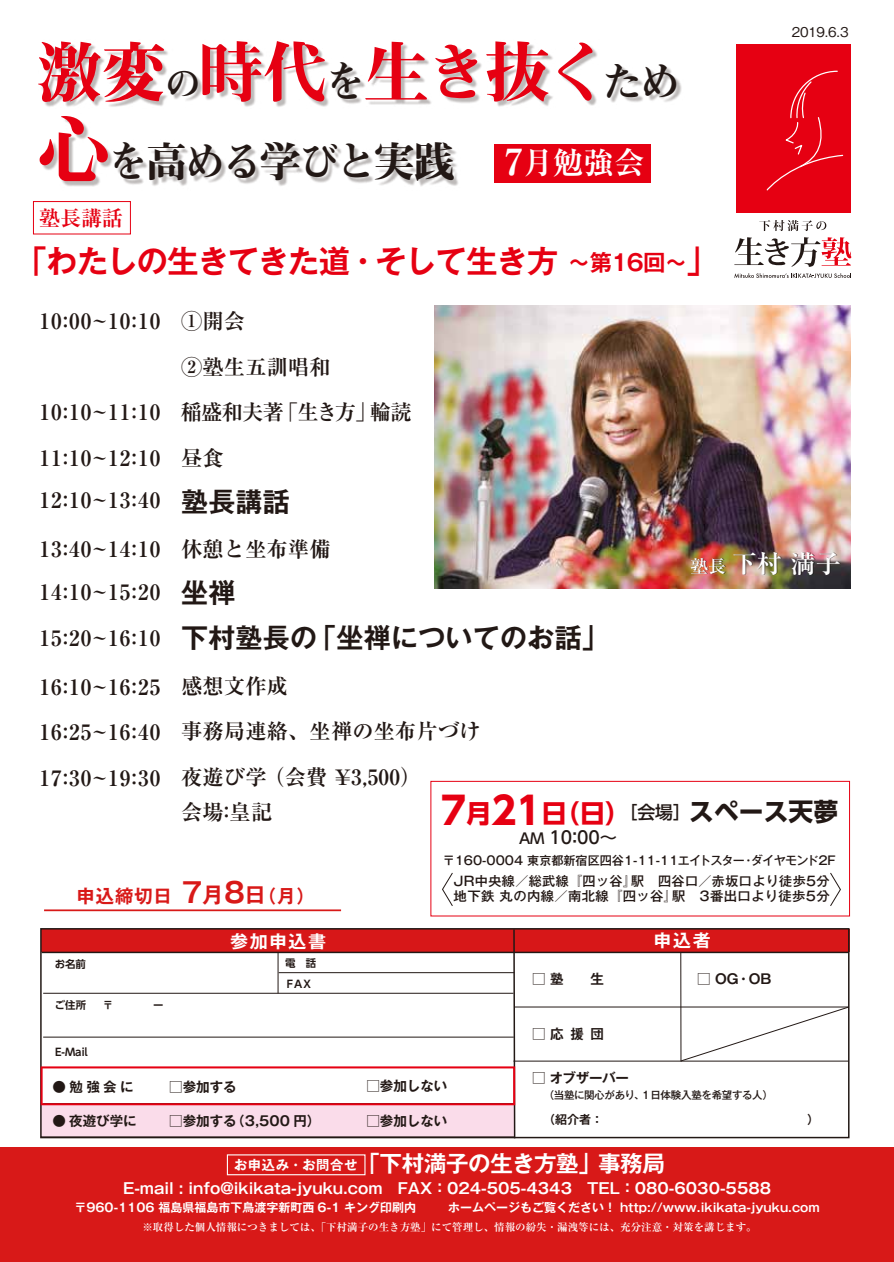
<style>
.page{position:relative;width:894px;height:1262px;background:#fff}
.page>*{position:absolute;margin:0;border:0;box-sizing:border-box;transform-origin:0 0}
.t1{font:66.45px "Midashi Min Pro MA31";letter-spacing:-.085em;color:#e60012}
.t2{font:41.7px "Midashi Min Pro MA31";letter-spacing:-.085em;color:#221815}
.t3{font:700 31.2px "Gothic MB101 Pr 6 N De";letter-spacing:-.03em;color:#e60012}
.t4{font:700 30.45px "Ryumin Pr 6 N";color:#fff}
.t5{font:700 27px/45.6px "Gothic MB101 Pr 6 N De";letter-spacing:.01em;color:#221815}
.t6{font:700 25.5px "UD Shin Go Pr 6 N";color:#e60012}
.t7{font:700 25.05px "Ryumin Pr 6 N";color:#fff}
.t8{font:700 24.75px "UD Shin Go Pr 6 N";color:#221815}
.t9{font:700 22.5px "Gothic MB101 Pr 6 N De";letter-spacing:-.015em;color:#fff}
.t10{font:700 21.15px/45.6px "Ryumin Pr 6 N";letter-spacing:.01em;color:#221815}
.t11{font:700 21.15px/45.6px "Ryumin Pr 6 N";letter-spacing:.05em;color:#221815}
.t12{font:700 21.15px "Ryumin Pr 6 N";color:#e60012}
.t13{font:700 18.45px "Gothic MB101 Pr 6 N De";letter-spacing:.05em;color:#d81918}
.t14{font:700 17.4px "Gothic MB101 Pr 6 N De";letter-spacing:.085em;color:#fff}
.t15{font:500 17.25px "UD Shin Go Pr 6 N";color:#221815}
.t16{font:700 15px "Gothic MB101 Pr 6 N De";color:#fff}
.t17{font:700 13.5px "Gothic MB101 Pr 6 N De";color:#221815}
.t18{font:500 13.5px "Gothic BBB Pr 6 N";color:#221815}
.t19{font:500 13.05px/14.7px "Gothic MB101 Pr 6 N";letter-spacing:.03em;color:#221714}
.t20{font:500 12.15px "Gothic MB101 Pr 6 N";color:#221714}
.t21{font:700 12px "Gothic MB101 Pr 6 N De";color:#fff}
.t22{font:700 10.5px "Ryumin Pr 6 N";color:#fff}
.t23{font:500 10.5px "Gothic MB101 Pr 6 N";letter-spacing:-.035em;color:#221815}
.t24{font:700 10.35px/20.4px "UD Shin Go Pr 6 N De";color:#221815}
.s1{font-size:36.45px;color:#221815}
.s2{font-size:41.7px;color:#221815}
.s3{font-size:73.8px;color:#e60012}
.s4{font-size:36px}
.s5{font-size:22.5px}
.s6{font-size:37.8px}
.s7{font-size:17.85px}
.s8{font-weight:500;font-size:17.85px}
.s9{font-size:14.55px}
.s10{font-size:27.6px}
.s11{font-size:21.45px}
.s12{font-size:13.35px}
</style>
<div class="page">
<img style="left:434px;top:305px;width:416px;height:283px">
<div style="left:494px;top:144px;width:156px;height:38px;background:#e60012"></div>
<img style="left:41px;top:43px;width:641px;height:64px">
<img style="left:42px;top:118px;width:416px;height:69px">
<div style="left:0;top:1147px;width:893px;height:115px;background:#d81918"></div>
<div style="left:227px;top:1154px;width:139px;height:21px;border:1px solid #fff"></div>
<div style="left:41px;top:929px;width:808px;height:22px;background:#d71718"></div>
<hr style="left:513px;top:1060px;width:336px;height:1px;background:#221815">
<hr style="left:515px;top:1006px;width:334px;height:1px;background:#221815">
<hr style="left:680px;top:952px;width:1px;height:109px;background:#221815">
<hr style="left:42px;top:951px;width:807px;height:2px;background:#221815">
<svg style="left:41px;top:928px;width:475px;height:211px"></svg>
<hr style="left:44px;top:909px;width:297px;height:2px;background:#d81918">
<div style="left:431px;top:781px;width:419px;height:135px;border:1px solid #e60012"></div>
<svg style="left:442px;top:872px;width:11px;height:34px"></svg>
<svg style="left:830px;top:872px;width:11px;height:34px"></svg>
<svg style="left:734px;top:237px;width:117px;height:30px"></svg>
<svg style="left:734px;top:273px;width:117px;height:5px"></svg>
<svg style="left:759px;top:220px;width:67px;height:11px"></svg>
<div style="left:736px;top:44px;width:114px;height:169px;background:#e60012"></div>
<svg style="left:766px;top:70px;width:78px;height:121px"></svg>
<div style="left:33px;top:201px;width:98px;height:33px;background:#fff;border:1px solid #e60012"></div>
<svg style="left:680px;top:1006px;width:170px;height:55px"></svg>
<h1 class="t1" style="left:37px;top:21px;width:646px">激変<span class="s1">の</span>時代<span class="s2">を</span>生き抜く<span class="s2">ため</span></h1>
<h2 class="t2" style="left:37px;top:130px;width:419px"><span class="s3">心</span>を高める学びと実践</h2>
<h3 class="t4" style="left:505px;top:138px;width:141px"><span class="s4">7</span>月勉強会</h3>
<p class="t12" style="left:39px;top:201px;width:85px">塾長講話</p>
<h3 class="t3" style="left:16px;top:235px;width:703px">「わたしの生きてきた道・そして生き方 <span class="s5">～第16回～</span>」</h3>
<p class="t18" style="left:792px;top:21px;width:58px">2019.6.3</p>
<p class="t10" style="left:181px;top:298px;width:232px">①開会<br>②塾生五訓唱和<br>稲盛和夫著「生き方」輪読昼食</p>
<p class="t5" style="left:181px;top:477px;width:110px">塾長講話</p>
<p class="t10" style="left:181px;top:525px;width:151px">休憩と坐布準備</p>
<p class="t5" style="left:181px;top:568px;width:429px">坐禅<br>下村塾長の「坐禅についてのお話」</p>
<p class="t10" style="left:181px;top:662px;width:301px">感想文作成<br>事務局連絡、坐禅の坐布片づけ夜遊び学（会費 ¥3,500）</p>
<p class="t10" style="left:181px;top:788px;width:93px">会場:皇記</p>
<p class="t6" style="left:441px;top:792px;width:191px"><span class="s6">7</span>月<span class="s6">21</span>日（日）</p>
<p class="t10" style="left:39px;top:297px;width:122px">10:00~10:10</p>
<p class="t11" style="left:39px;top:389px;width:122px">10:10~11:10<br>11:10~12:10</p>
<p class="t10" style="left:39px;top:476px;width:122px">12:10~13:40</p>
<p class="t11" style="left:39px;top:527px;width:122px;line-height:42.9px">13:40~14:10<br>14:10~15:20</p>
<p class="t10" style="left:39px;top:614px;width:122px">15:20~16:10</p>
<p class="t10" style="left:39px;top:663px;width:122px;text-align:justify">16:10~16:25<br>16:25~16:40<br>17:30~19:30</p>
<p class="t7" style="left:690px;top:543px;width:152px"><span class="s7">塾長</span> 下村 満子</p>
<p class="t8" style="left:619px;top:791px;width:220px"><span class="s8">［会場］</span>スペース天夢</p>
<p class="t20" style="left:443px;top:850px;width:395px">〒160-0004 東京都新宿区四谷1-11-11エイトスター・ダイヤモンド2F</p>
<p class="t19" style="left:454px;top:873px;width:378px">JR中央線／総武線『四ッ谷』駅　四谷口／赤坂口より徒歩5分地下鉄 丸の内線／南北線『四ッ谷』駅　3番出口より徒歩5分</p>
<p class="t15" style="left:519px;top:823px;width:100px"><span class="s9">AM</span> 10：00～</p>
<p class="t13" style="left:76px;top:880px;width:240px">申込締切日 <span class="s10">7</span><span class="s11">月</span><span class="s10">8</span><span class="s11">日</span>（月）</p>
<p class="t24" style="left:55px;top:953px;width:33px">お名前</p>
<p class="t24" style="left:55px;top:994px;width:33px">ご住所</p>
<p class="t24" style="left:55px;top:1041px;width:34px">E-Mail</p>
<p class="t14" style="left:230px;top:926px;width:97px">参加申込書</p>
<p class="t24" style="left:285px;top:953px;width:33px">電　話<br>FAX</p>
<p class="t17" style="left:53px;top:1075px;width:82px">●勉強会に</p>
<p class="t17" style="left:169px;top:1075px;width:69px">□参加する</p>
<p class="t17" style="left:366px;top:1075px;width:82px">□参加しない</p>
<p class="t17" style="left:53px;top:1110px;width:86px">● 夜遊び学に</p>
<p class="t17" style="left:169px;top:1110px;width:153px">□参加する（3,500 円）</p>
<p class="t17" style="left:366px;top:1110px;width:82px">□参加しない</p>
<p class="t17" style="left:532px;top:967px;width:73px">□ 塾　　生</p>
<p class="t17" style="left:532px;top:1022px;width:73px">□ 応援団</p>
<p class="t14" style="left:654px;top:926px;width:59px">申込者</p>
<p class="t17" style="left:697px;top:967px;width:76px">□ OG・OB</p>
<p class="t17" style="left:532px;top:1067px;width:98px">□ オブザーバー</p>
<p class="t23" style="left:532px;top:1086px;width:242px">　 （当塾に関心があり、1日体験入塾を希望する人）</p>
<p class="t9" style="left:234px;top:1144px;width:433px"><span class="s12">お申込み・お問合せ</span>「下村満子の生き方塾」事務局</p>
<p class="t16" style="left:123px;top:1175px;width:650px">E-mail : info@ikikata-jyuku.com　FAX : 024-505-4343　TEL : 080-6030-5588</p>
<p class="t21" style="left:74px;top:1197px;width:343px">〒960-1106 福島県福島市下鳥渡字新町西 6-1 キング印刷内</p>
<p class="t21" style="left:448px;top:1197px;width:373px">ホームページもご覧ください！ http://www.ikikata-jyuku.com</p>
<p class="t22" style="left:142px;top:1218px;width:616px">※取得した個人情報につきましては、「下村満子の生き方塾」にて管理し、情報の紛失・漏洩等には、充分注意・対策を講じます。</p>
</div>
